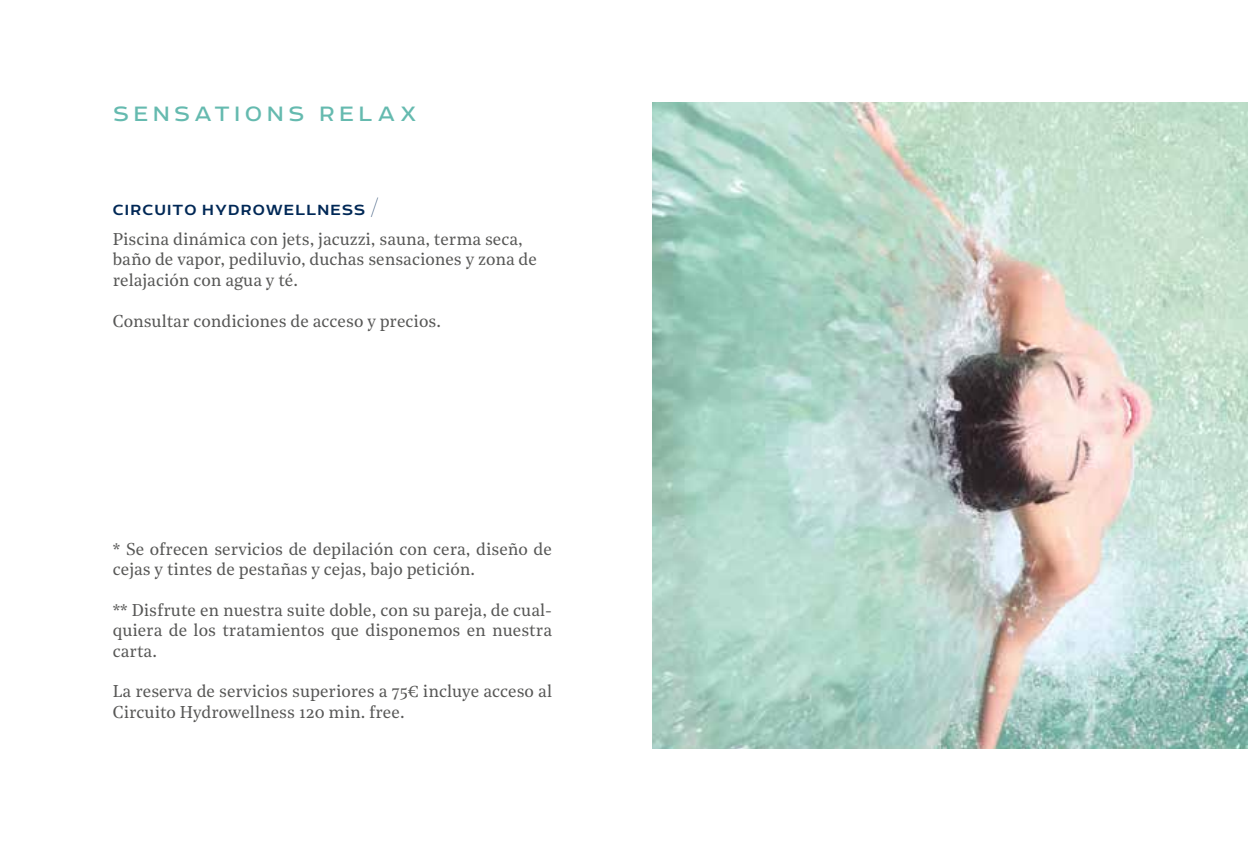
<style>
.page{position:relative;width:1248px;height:851px;background:#fff}
.page>*{position:absolute;margin:0;border:0;box-sizing:border-box;transform-origin:0 0}
.t1{font:24px "Echoes Sans";letter-spacing:.21em;color:#65baaf}
.t2{font:17px/20.4px "Noe Text";color:#575756}
.t3{font:500 17px "Echoes Sans";letter-spacing:.065em;color:#002856}
.s1{font-family:"Noe Display";font-weight:400;font-size:22px}
</style>
<div class="page">
<img style="left:652px;top:102px;width:595px;height:646px">
<h1 class="t1" style="left:113px;top:100px;width:304px">SENSATIONS RELAX</h1>
<p class="t3" style="left:113px;top:200px;width:267px">CIRCUITO HYDROWELLNESS <span class="s1">/</span></p>
<p class="t2" style="left:113px;top:228px;width:425px">Piscina dinámica con jets, jacuzzi, sauna, terma seca, baño de vapor, pediluvio, duchas sensaciones y zona de relajación con agua y té.</p>
<p class="t2" style="left:113px;top:309px;width:330px">Consultar condiciones de acceso y precios.</p>
<p class="t2" style="left:113px;top:537px;width:440px">* Se ofrecen servicios de depilación con cera, diseño de cejas y tintes de pestañas y cejas, bajo petición.</p>
<p class="t2" style="left:113px;top:598px;width:440px;text-align:justify">** Disfrute en nuestra suite doble, con su pareja, de cual&shy;quiera de los tratamientos que disponemos en nuestra carta.</p>
<p class="t2" style="left:113px;top:680px;width:440px">La reserva de servicios superiores a 75€ incluye acceso al<br>Circuito Hydrowellness 120 min. free.</p>
</div>
